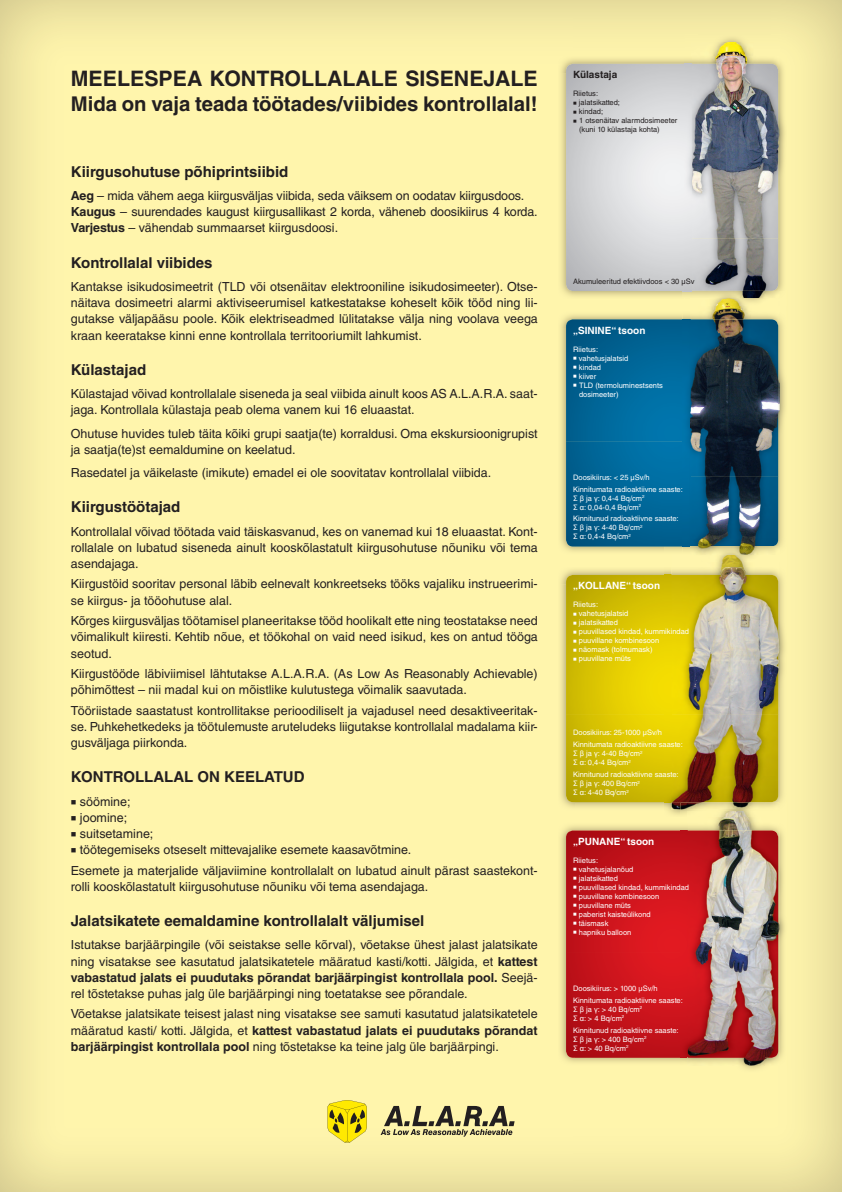
<style>
.page{position:relative;width:842px;height:1192px;background:#fff}
.page>*{position:absolute;margin:0;border:0;box-sizing:border-box;transform-origin:0 0}
.t1{font:700 21.35px "Helvetica LT Std";color:#231f20}
.t2{font:700 20.35px "Helvetica LT Std";color:#231f20}
.t3{font:700 15px "Helvetica LT Std";color:#231f20}
.t4{font:12.5px/16.2px "Helvetica LT Std";color:#231f20}
.t5{font:700 10px "Helvetica LT Std";color:#fff}
.t6{font:700 10px "Helvetica LT Std";color:#231f20}
.t7{font:7.5px/9px "Helvetica LT Std";color:#fff}
.t8{font:7.5px/9px "Helvetica LT Std";color:#231f20}
.s1{font-weight:700}
.s2{font-family:"Arial"}
</style>
<div class="page">
<img style="left:566px;top:319px;width:117px;height:228px">
<img style="left:566px;top:64px;width:207px;height:227px">
<img style="left:566px;top:575px;width:198px;height:227px">
<img style="left:558px;top:823px;width:122px;height:17px">
<img style="left:566px;top:831px;width:198px;height:227px">
<svg style="left:327px;top:1100px;width:40px;height:43px;background:#d8c727"></svg>
<svg style="left:381px;top:1106px;width:134px;height:31px;background:#b2aa7b"></svg>
<svg style="left:685px;top:52px;width:7px;height:12px"></svg>
<img style="left:780px;top:56px;width:7px;height:250px">
<img style="left:692px;top:42px;width:88px;height:31px">
<img style="left:773px;top:72px;width:7px;height:219px">
<img style="left:664px;top:567px;width:16px;height:243px">
<img style="left:671px;top:555px;width:109px;height:29px">
<svg style="left:671px;top:554px;width:12px;height:1px"></svg>
<img style="left:764px;top:584px;width:16px;height:219px">
<img style="left:671px;top:802px;width:93px;height:8px">
<img style="left:680px;top:1058px;width:89px;height:15px">
<img style="left:768px;top:823px;width:18px;height:243px">
<svg style="left:780px;top:803px;width:6px;height:7px"></svg>
<svg style="left:680px;top:810px;width:8px;height:21px"></svg>
<img style="left:680px;top:803px;width:100px;height:7px">
<img style="left:688px;top:811px;width:92px;height:29px">
<img style="left:764px;top:840px;width:16px;height:225px">
<img style="left:688px;top:1058px;width:76px;height:7px">
<img style="left:780px;top:311px;width:7px;height:251px">
<img style="left:683px;top:311px;width:7px;height:236px">
<svg style="left:780px;top:291px;width:6px;height:8px"></svg>
<svg style="left:683px;top:291px;width:9px;height:20px"></svg>
<img style="left:692px;top:291px;width:88px;height:7px">
<img style="left:692px;top:291px;width:81px;height:1px">
<img style="left:683px;top:554px;width:97px;height:8px">
<img style="left:690px;top:298px;width:90px;height:30px">
<img style="left:778px;top:328px;width:2px;height:219px">
<img style="left:690px;top:319px;width:88px;height:228px">
<img style="left:690px;top:547px;width:90px;height:7px">
<h1 class="t1" style="left:71px;top:66px;width:468px">MEELESPEA KONTROLLALALE SISENEJALE</h1>
<h2 class="t2" style="left:71px;top:91px;width:468px">Mida on vaja teada töötades/viibides kontrollalal!</h2>
<p class="t3" style="left:71px;top:162px;width:219px">Kiirgusohutuse põhiprintsiibid</p>
<p class="t4" style="left:71px;top:187px;width:468px"><span class="s1">Aeg</span> – mida vähem aega kiirgusväljas viibida, seda väiksem on oodatav kiirgusdoos.<br><span class="s1">Kaugus</span> – suurendades kaugust kiirgusallikast 2 korda, väheneb doosikiirus 4 korda.<br><span class="s1">Varjestus</span> – vähendab summaarset kiirgusdoosi.</p>
<p class="t3" style="left:71px;top:253px;width:143px">Kontrollalal viibides</p>
<p class="t4" style="left:71px;top:278px;width:468px;text-align:justify">Kantakse isikudosimeetrit (TLD või otsenäitav elektrooniline isikudosimeeter). Otse&shy;näitava dosimeetri alarmi aktiviseerumisel katkestatakse koheselt kõik tööd ning lii&shy;gutakse väljapääsu poole. Kõik elektriseadmed lülitatakse välja ning voolava veega kraan keeratakse kinni enne kontrollala territooriumilt lahkumist.</p>
<p class="t3" style="left:71px;top:360px;width:77px">Külastajad</p>
<p class="t4" style="left:71px;top:386px;width:468px">Külastajad võivad kontrollalale siseneda ja seal viibida ainult koos AS A.L.A.R.A. saat&shy;jaga. Kontrollala külastaja peab olema vanem kui 16 eluaastat.</p>
<p class="t4" style="left:71px;top:425px;width:468px">Ohutuse huvides tuleb täita kõiki grupi saatja(te) korraldusi. Oma ekskursioonigrupist ja saatja(te)st eemaldumine on keelatud.</p>
<p class="t4" style="left:71px;top:465px;width:422px">Rasedatel ja väikelaste (imikute) emadel ei ole soovitatav kontrollalal viibida.</p>
<p class="t3" style="left:71px;top:498px;width:111px">Kiirgustöötajad</p>
<p class="t4" style="left:71px;top:523px;width:468px;text-align:justify">Kontrollalal võivad töötada vaid täiskasvanud, kes on vanemad kui 18 eluaastat. Kont&shy;rollalale on lubatud siseneda ainult kooskõlastatult kiirgusohutuse nõuniku või tema asendajaga.</p>
<p class="t4" style="left:71px;top:576px;width:468px">Kiirgustöid sooritav personal läbib eelnevalt konkreetseks tööks vajaliku instrueerimi&shy;se kiirgus- ja tööohutuse alal.</p>
<p class="t4" style="left:71px;top:613px;width:468px;text-align:justify">Kõrges kiirgusväljas töötamisel planeeritakse tööd hoolikalt ette ning teostatakse need võimalikult kiiresti. Kehtib nõue, et töökohal on vaid need isikud, kes on antud tööga seotud.</p>
<p class="t4" style="left:71px;top:665px;width:468px">Kiirgustööde läbiviimisel lähtutakse A.L.A.R.A. (As Low As Reasonably Achievable) põhimõttest – nii madal kui on mõistlike kulutustega võimalik saavutada.</p>
<p class="t4" style="left:71px;top:702px;width:468px;text-align:justify">Tööriistade saastatust kontrollitakse perioodiliselt ja vajadusel need desaktiveeritak&shy;se. Puhkehetkedeks ja töötulemuste aruteludeks liigutakse kontrollalal madalama kiir&shy;gusväljaga piirkonda.</p>
<p class="t3" style="left:71px;top:768px;width:235px">KONTROLLALAL ON KEELATUD</p>
<p class="t4" style="left:71px;top:793px;width:61px">■ söömine;</p>
<p class="t4" style="left:71px;top:809px;width:58px">■ joomine;</p>
<p class="t4" style="left:71px;top:825px;width:84px">■ suitsetamine;</p>
<p class="t4" style="left:71px;top:839px;width:468px;line-height:20.4px">■ töötegemiseks otseselt mittevajalike esemete kaasavõtmine.<br>Esemete ja materjalide väljaviimine kontrollalalt on lubatud ainult pärast saastekont-</p>
<p class="t4" style="left:71px;top:878px;width:359px">rolli kooskõlastatult kiirgusohutuse nõuniku või tema asendajaga.</p>
<p class="t3" style="left:71px;top:912px;width:355px">Jalatsikatete eemaldamine kontrollalalt väljumisel</p>
<p class="t4" style="left:71px;top:937px;width:468px;text-align:justify">Istutakse barjäärpingile (või seistakse selle kõrval), võetakse ühest jalast jalatsikate ning visatakse see kasutatud jalatsikatetele määratud kasti/kotti. Jälgida, et <span class="s1">kattest vabastatud jalats ei puudutaks põrandat barjäärpingist kontrollala pool.</span> Seejä&shy;rel tõstetakse puhas jalg üle barjäärpingi ning toetatakse see põrandale.</p>
<p class="t4" style="left:71px;top:1006px;width:468px;text-align:justify">Võetakse jalatsikate teisest jalast ning visatakse see samuti kasutatud jalatsikatetele määratud kasti/ kotti. Jälgida, et <span class="s1">kattest vabastatud jalats ei puudutaks põrandat barjäärpingist kontrollala pool</span> ning tõstetakse ka teine jalg üle barjäärpingi.</p>
<p class="t6" style="left:573px;top:68px;width:46px">Külastaja</p>
<p class="t8" style="left:573px;top:89px;width:27px">Riietus:</p>
<p class="t8" style="left:573px;top:98px;width:48px">■ jalatsikatted;</p>
<p class="t8" style="left:573px;top:107px;width:31px">■ kindad;</p>
<p class="t8" style="left:579px;top:116px;width:100px;text-indent:-6px">■ 1 otsenäitav alarmdosimeeter (kuni 10 külastaja kohta)</p>
<p class="t8" style="left:573px;top:277px;width:123px">Akumuleeritud efektiivdoos &lt; 30 μSv</p>
<p class="t5" style="left:573px;top:324px;width:74px">„SININE“ tsoon</p>
<p class="t7" style="left:573px;top:344px;width:27px">Riietus:</p>
<p class="t7" style="left:573px;top:353px;width:57px">■ vahetusjalatsid</p>
<p class="t7" style="left:573px;top:362px;width:29px">■ kindad</p>
<p class="t7" style="left:573px;top:371px;width:25px">■ kiiver</p>
<p class="t7" style="left:579px;top:380px;width:85px;text-indent:-6px">■ TLD (termoluminestsents dosimeeter)</p>
<p class="t7" style="left:573px;top:471px;width:111px;line-height:11.8px">Doosikiirus: &lt; 25 μSv/h<br>Kinnitumata radioaktiivne saaste:</p>
<p class="t7" style="left:573px;top:493px;width:73px"><span class="s2">Σ β</span> ja <span class="s2">γ</span>: 0,4-4 Bq/cm<sup>2<br></sup><span class="s2">Σ α</span>: 0,04-0,4 Bq/cm<sup>2</sup></p>
<p class="t7" style="left:573px;top:514px;width:107px">Kinnitunud radioaktiivne saaste:<br><span class="s2">Σ β</span> ja <span class="s2">γ</span>: 4-40 Bq/cm<sup>2<br></sup><span class="s2">Σ α</span>: 0,4-4 Bq/cm<sup>2</sup></p>
<p class="t5" style="left:573px;top:580px;width:89px">„KOLLANE“ tsoon</p>
<p class="t7" style="left:573px;top:600px;width:27px">Riietus:</p>
<p class="t7" style="left:573px;top:609px;width:57px">■ vahetusjalatsid</p>
<p class="t7" style="left:573px;top:618px;width:46px">■ jalatsikatted</p>
<p class="t7" style="left:573px;top:627px;width:117px">■ puuvillased kindad, kummikindad</p>
<p class="t7" style="left:573px;top:636px;width:88px">■ puuvillane kombinesoon</p>
<p class="t7" style="left:573px;top:645px;width:81px">■ näomask (tolmumask)</p>
<p class="t7" style="left:573px;top:654px;width:59px">■ puuvillane müts</p>
<p class="t7" style="left:573px;top:727px;width:111px;line-height:11.8px">Doosikiirus: 25-1000 μSv/h<br>Kinnitumata radioaktiivne saaste:</p>
<p class="t7" style="left:573px;top:749px;width:71px"><span class="s2">Σ β</span> ja <span class="s2">γ</span>: 4-40 Bq/cm<sup>2<br></sup><span class="s2">Σ α</span>: 0,4-4 Bq/cm<sup>2</sup></p>
<p class="t7" style="left:573px;top:770px;width:107px">Kinnitunud radioaktiivne saaste:<br><span class="s2">Σ β</span> ja <span class="s2">γ</span>: 400 Bq/cm<sup>2<br></sup><span class="s2">Σ α</span>: 4-40 Bq/cm<sup>2</sup></p>
<p class="t5" style="left:573px;top:835px;width:83px">„PUNANE“ tsoon</p>
<p class="t7" style="left:573px;top:856px;width:27px">Riietus:</p>
<p class="t7" style="left:573px;top:865px;width:62px">■ vahetusjalanõud</p>
<p class="t7" style="left:573px;top:874px;width:46px">■ jalatsikatted</p>
<p class="t7" style="left:573px;top:883px;width:117px">■ puuvillased kindad, kummikindad</p>
<p class="t7" style="left:573px;top:892px;width:88px">■ puuvillane kombinesoon</p>
<p class="t7" style="left:573px;top:901px;width:59px">■ puuvillane müts</p>
<p class="t7" style="left:573px;top:910px;width:79px">■ paberist kaisteülikond</p>
<p class="t7" style="left:573px;top:919px;width:37px">■ täismask</p>
<p class="t7" style="left:573px;top:928px;width:60px">■ hapniku balloon</p>
<p class="t7" style="left:573px;top:982px;width:111px;line-height:11.8px">Doosikiirus: &gt; 1000 μSv/h<br>Kinnitumata radioaktiivne saaste:</p>
<p class="t7" style="left:573px;top:1005px;width:71px"><span class="s2">Σ β</span> ja <span class="s2">γ</span>: &gt; 40 Bq/cm<sup>2<br></sup><span class="s2">Σ α</span>: &gt; 4 Bq/cm<sup>2</sup></p>
<p class="t7" style="left:573px;top:1025px;width:107px">Kinnitunud radioaktiivne saaste:<br><span class="s2">Σ β</span> ja <span class="s2">γ</span>: &gt; 400 Bq/cm<sup>2<br></sup><span class="s2">Σ α</span>: &gt; 40 Bq/cm<sup>2</sup></p>
</div>
